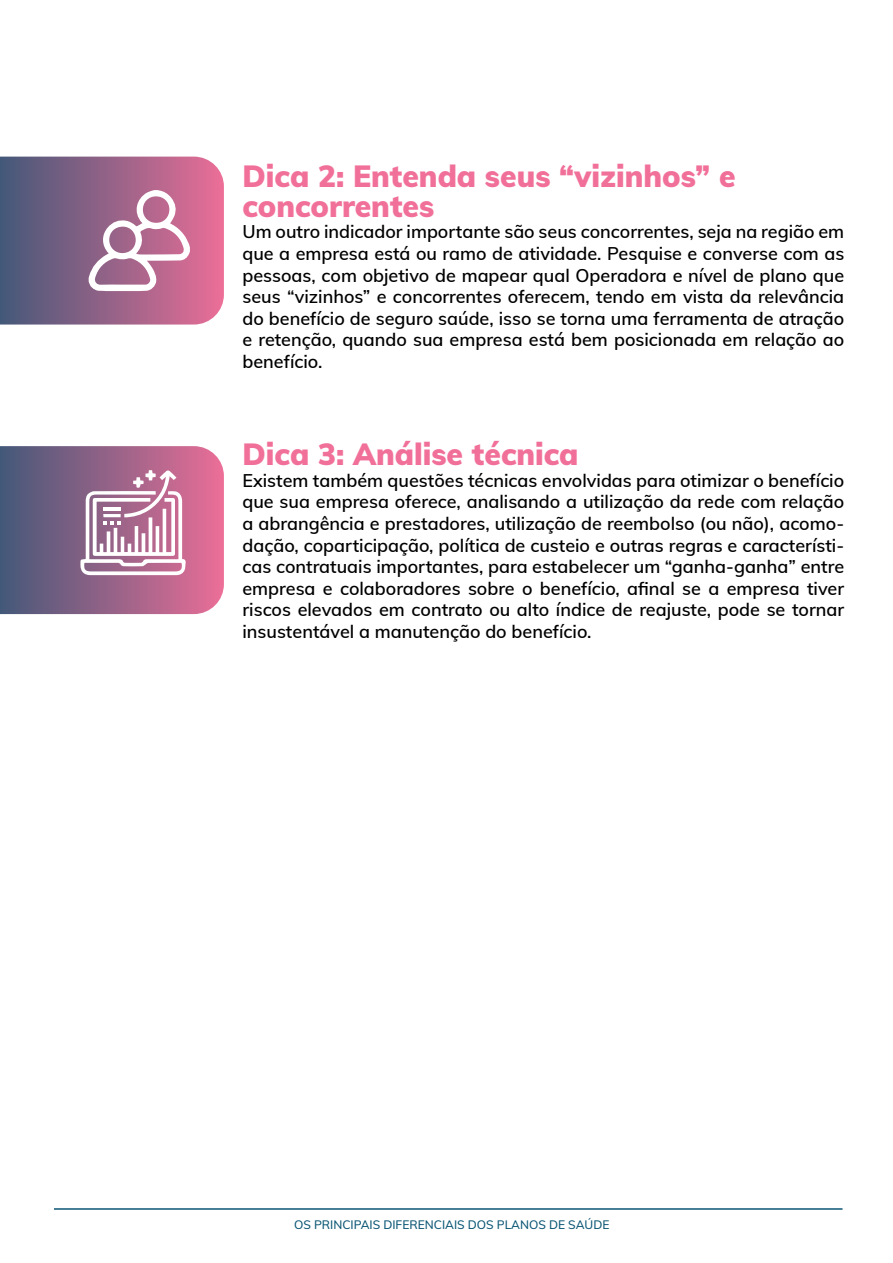
<style>
.page{position:relative;width:893px;height:1263px;background:#fff}
.page>*{position:absolute;margin:0;border:0;box-sizing:border-box;transform-origin:0 0}
.t1{font:900 30px/30px "Mulish";color:#f17099}
.t2{font:600 18px/21.6px "Mulish";color:#000;text-align:justify}
.t3{font:500 12px "Mulish";color:#0a5574}
</style>
<div class="page">
<hr style="left:54px;top:1208px;width:788px;height:2px;background:#0a5574">
<svg style="left:0;top:446px;width:224px;height:168px;background:#a07495"></svg>
<svg style="left:0;top:157px;width:224px;height:168px;background:#9d6f91"></svg>
<h1 class="t1" style="left:242px;top:160px;width:495px">Dica 2: Entenda seus “vizinhos” e concorrentes</h1>
<p class="t2" style="left:242px;top:220px;width:603px">Um outro indicador importante são seus concorrentes, seja na região em que a empresa está ou ramo de atividade. Pesquise e converse com as pessoas, com objetivo de mapear qual Operadora e nível de plano que seus “vizinhos” e concorrentes oferecem, tendo em vista da relevância do benefício de seguro saúde, isso se torna uma ferramenta de atração e retenção, quando sua empresa está bem posicionada em relação ao benefício.</p>
<h1 class="t1" style="left:242px;top:438px;width:338px">Dica 3: Análise técnica</h1>
<p class="t2" style="left:242px;top:469px;width:603px">Existem também questões técnicas envolvidas para otimizar o benefício que sua empresa oferece, analisando a utilização da rede com relação a abrangência e prestadores, utilização de reembolso (ou não), acomo&shy;dação, coparticipação, política de custeio e outras regras e característi&shy;cas contratuais importantes, para estabelecer um “ganha-ganha” entre empresa e colaboradores sobre o benefício, afinal se a empresa tiver riscos elevados em contrato ou alto índice de reajuste, pode se tornar insustentável a manutenção do benefício.</p>
<p class="t3" style="left:294px;top:1216px;width:317px">OS PRINCIPAIS DIFERENCIAIS DOS PLANOS DE SAÚDE</p>
</div>
